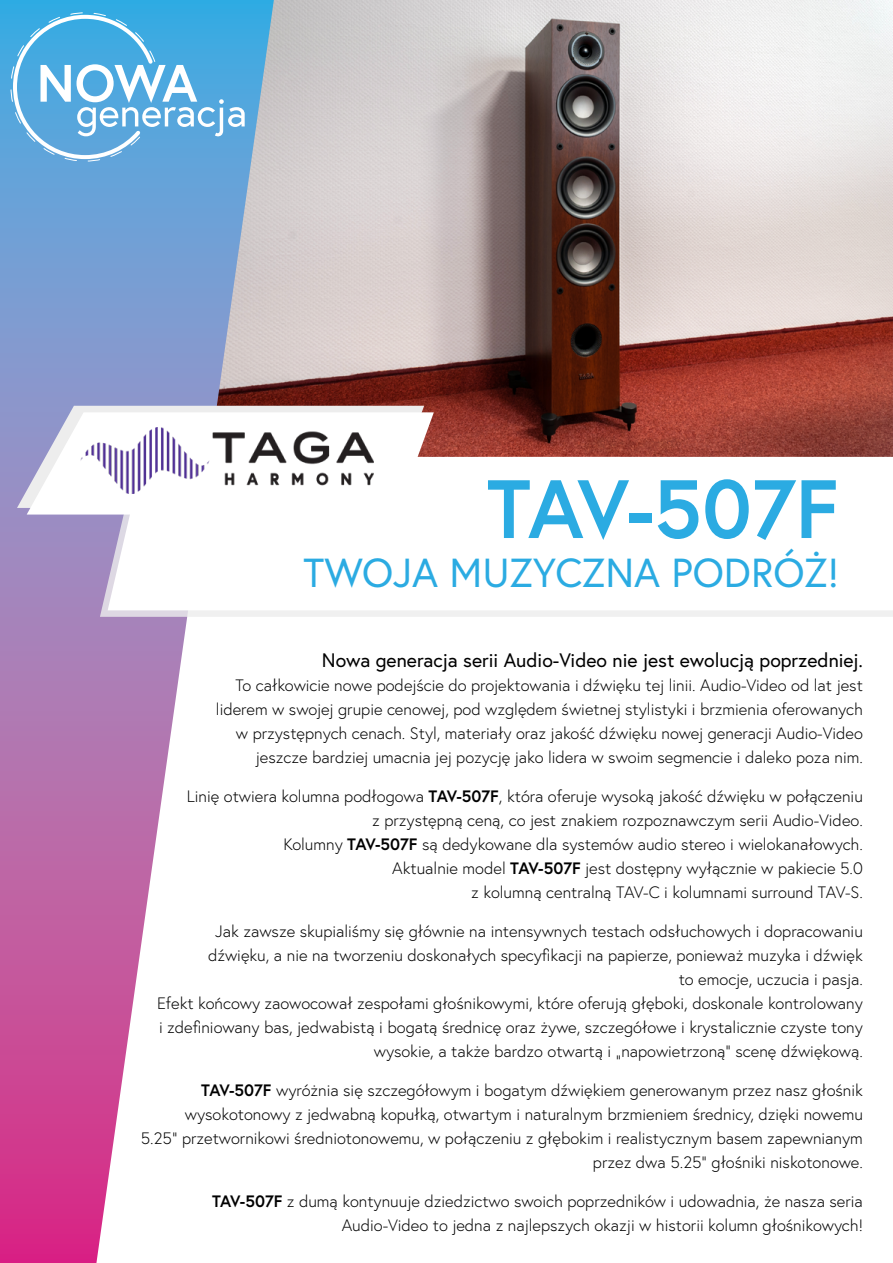
<style>
.page{position:relative;width:893px;height:1263px;background:#fff}
.page>*{position:absolute;margin:0;border:0;box-sizing:border-box;transform-origin:0 0}
.t1{font:700 82.5px "Europa";color:#2babe2}
.t2{font:40.5px "Europa";color:#2babe2}
.t3{font:19.5px "Europa";color:#000}
.t4{font:300 16.5px/24px "Europa";color:#000;text-align:right}
.s1{font-weight:700}
</style>
<div class="page">
<img style="left:274px;top:0;width:619px;height:457px">
<svg style="left:0;top:0;width:274px;height:1263px"></svg>
<svg style="left:100px;top:514px;width:793px;height:103px;fill:#f0f0f0"></svg>
<svg style="left:108px;top:514px;width:785px;height:96px"></svg>
<svg style="left:17px;top:406px;width:417px;height:108px"></svg>
<img style="left:80px;top:427px;width:294px;height:66px">
<svg style="left:10px;top:12px;width:235px;height:150px;background:#69b5e3"></svg>
<h1 class="t1" style="left:487px;top:453px;width:354px">TAV-507F</h1>
<h2 class="t2" style="left:304px;top:546px;width:537px">TWOJA MUZYCZNA PODRÓŻ!</h2>
<p class="t3" style="left:322px;top:648px;width:542px">Nowa generacja serii Audio-Video nie jest ewolucją poprzedniej.</p>
<p class="t4" style="left:216px;top:673px;width:648px">To całkowicie nowe podejście do projektowania i dźwięku tej linii. Audio-Video od lat jest liderem w swojej grupie cenowej, pod względem świetnej stylistyki i brzmienia oferowanych w przystępnych cenach. Styl, materiały oraz jakość dźwięku nowej generacji Audio-Video jeszcze bardziej umacnia jej pozycję jako lidera w swoim segmencie i daleko poza nim.</p>
<p class="t4" style="left:187px;top:784px;width:677px">Linię otwiera kolumna podłogowa <span class="s1">TAV-507F</span>, która oferuje wysoką jakość dźwięku w połączeniu z przystępną ceną, co jest znakiem rozpoznawczym serii Audio-Video.<br>Kolumny <span class="s1">TAV-507F</span> są dedykowane dla systemów audio stereo i wielokanałowych.<br>Aktualnie model <span class="s1">TAV-507F</span> jest dostępny wyłącznie w pakiecie 5.0<br>z kolumną centralną TAV-C i kolumnami surround TAV-S.</p>
<p class="t4" style="left:157px;top:919px;width:707px">Jak zawsze skupialiśmy się głównie na intensywnych testach odsłuchowych i dopracowaniu dźwięku, a nie na tworzeniu doskonałych specyfikacji na papierze, ponieważ muzyka i dźwięk<br>to emocje, uczucia i pasja.<br>Efekt końcowy zaowocował zespołami głośnikowymi, które oferują głęboki, doskonale kontrolowany i zdefiniowany bas, jedwabistą i bogatą średnicę oraz żywe, szczegółowe i krystalicznie czyste tony wysokie, a także bardzo otwartą i „napowietrzoną” scenę dźwiękową.</p>
<p class="t4" style="left:141px;top:1078px;width:724px"><span class="s1">TAV-507F</span> wyróżnia się szczegółowym i bogatym dźwiękiem generowanym przez nasz głośnik wysokotonowy z jedwabną kopułką, otwartym i naturalnym brzmieniem średnicy, dzięki nowemu<br>5.25” przetwornikowi średniotonowemu, w połączeniu z głębokim i realistycznym basem zapewnianym przez dwa 5.25” głośniki niskotonowe.</p>
<p class="t4" style="left:212px;top:1189px;width:652px"><span class="s1">TAV-507F</span> z dumą kontynuuje dziedzictwo swoich poprzedników i udowadnia, że nasza seria<br>Audio-Video to jedna z najlepszych okazji w historii kolumn głośnikowych!</p>
</div>
